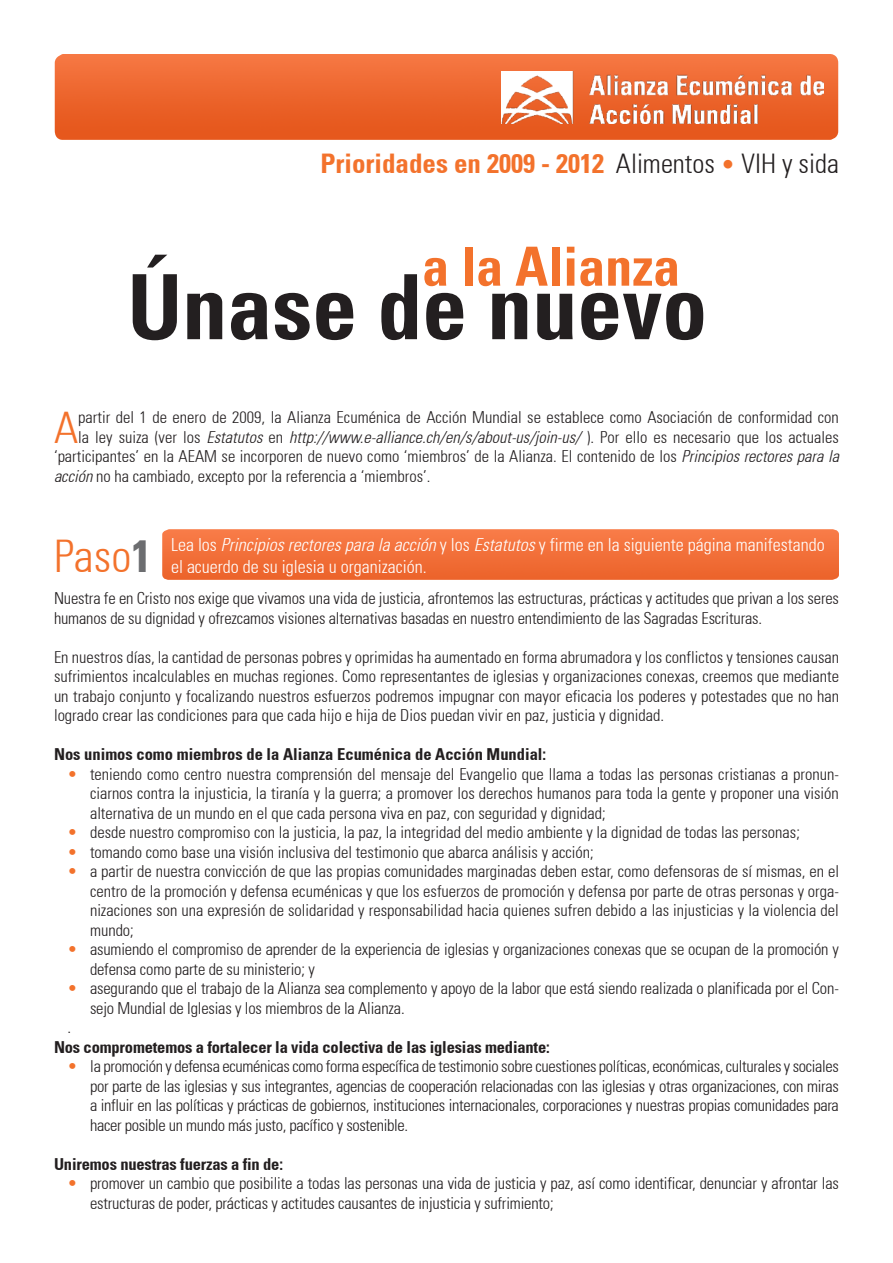
<style>
.page{position:relative;width:893px;height:1263px;background:#fff}
.page>*{position:absolute;margin:0;border:0;box-sizing:border-box;transform-origin:0 0}
.t1{font:700 condensed 90px "Univers 67";color:#231f20}
.t2{font:700 condensed 54px "Univers 67";color:#f3722c}
.t3{font:300 condensed 45px "Univers 47";color:#f3722c}
.t4{font:300 condensed 43.5px "Univers 47";color:#f3722c}
.t5{font:700 condensed 27px "Univers 67";color:#f3722c}
.t6{font:300 condensed 18px "Univers 47";color:#fff}
.t7{font:300 condensed 16.5px/19.5px "Univers 47";letter-spacing:-.01em;color:#231f20}
.t8{font:700 condensed 16.5px "Univers 67";letter-spacing:-.01em;color:#231f20}
.t9{font:italic 300 condensed 16.5px "Univers 47";color:#231f20}
.s1{font-family:"Univers 47";font-weight:300;color:#231f20}
.s2{font-family:"Univers 47";font-weight:300;font-size:24px}
.s3{font-style:normal}
.s4{font-style:italic}
.s5{font-family:"Univers 67";font-weight:700;color:#6c6d70}
.s6{color:#f3722c}
</style>
<div class="page">
<img style="left:55px;top:54px;width:783px;height:86px">
<img style="left:501px;top:72px;width:323px;height:51px">
<img style="left:162px;top:529px;width:677px;height:51px">
<p class="t5" style="left:321px;top:147px;width:520px">Prioridades en 2009 - 2012 <span class="s1">Alimentos</span> <span class="s2">•</span> <span class="s1">VIH y sida</span></p>
<p class="t2" style="left:422px;top:233px;width:260px">a la Alianza</p>
<p class="t1" style="left:127px;top:252px;width:581px">Únase de nuevo</p>
<p class="t4" style="left:54px;top:401px;width:26px">A</p>
<p class="t7" style="left:78px;top:408px;width:762px">partir del 1 de enero de 2009, la Alianza Ecuménica de Acción Mundial se establece como Asociación de conformidad con</p>
<p class="t9" style="left:78px;top:427px;width:762px"><span class="s3">la ley suiza (ver los</span> Estatutos <span class="s3">en</span> http://www.e-alliance.ch/en/s/about-us/join-us/ <span class="s3">). Por ello es necesario que los actuales</span></p>
<p class="t7" style="left:54px;top:447px;width:786px">‘participantes’ en la AEAM se incorporen de nuevo como ‘miembros’ de la Alianza. El contenido de los <span class="s4">Principios rectores para la</span></p>
<p class="t7" style="left:54px;top:466px;width:378px"><span class="s4">acción</span> no ha cambiado, excepto por la referencia a ‘miembros’.</p>
<p class="t6" style="left:171px;top:534px;width:655px">Lea los <span class="s4">Principios rectores para la acción</span> y los <span class="s4">Estatutos</span> y firme en la siguiente página manifestando</p>
<p class="t3" style="left:54px;top:529px;width:99px">Paso<span class="s5">1</span></p>
<p class="t6" style="left:171px;top:556px;width:257px">el acuerdo de su iglesia u organización.</p>
<p class="t7" style="left:54px;top:589px;width:786px">Nuestra fe en Cristo nos exige que vivamos una vida de justicia, afrontemos las estructuras, prácticas y actitudes que privan a los seres humanos de su dignidad y ofrezcamos visiones alternativas basadas en nuestro entendimiento de las Sagradas Escrituras.</p>
<p class="t7" style="left:54px;top:647px;width:787px;text-align:justify">En nuestros días, la cantidad de personas pobres y oprimidas ha aumentado en forma abrumadora y los conflictos y tensiones causan sufrimientos incalculables en muchas regiones. Como representantes de iglesias y organizaciones conexas, creemos que mediante un trabajo conjunto y focalizando nuestros esfuerzos podremos impugnar con mayor eficacia los poderes y potestades que no han logrado crear las condiciones para que cada hijo e hija de Dios puedan vivir en paz, justicia y dignidad.</p>
<p class="t8" style="left:54px;top:744px;width:494px">Nos unimos como miembros de la Alianza Ecuménica de Acción Mundial:</p>
<p class="t7" style="left:90px;top:764px;width:750px;text-align:justify;text-indent:-22px"><span class="s6">•</span> teniendo como centro nuestra comprensión del mensaje del Evangelio que llama a todas las personas cristianas a pronun&shy;ciarnos contra la injusticia, la tiranía y la guerra; a promover los derechos humanos para toda la gente y proponer una visión alternativa de un mundo en el que cada persona viva en paz, con seguridad y dignidad;</p>
<p class="t7" style="left:68px;top:823px;width:734px"><span class="s6">•</span> desde nuestro compromiso con la justicia, la paz, la integridad del medio ambiente y la dignidad de todas las personas;</p>
<p class="t7" style="left:68px;top:842px;width:528px"><span class="s6">•</span> tomando como base una visión inclusiva del testimonio que abarca análisis y acción;</p>
<p class="t7" style="left:90px;top:862px;width:750px;text-align:justify;text-indent:-22px"><span class="s6">•</span> a partir de nuestra convicción de que las propias comunidades marginadas deben estar, como defensoras de sí mismas, en el centro de la promoción y defensa ecuménicas y que los esfuerzos de promoción y defensa por parte de otras personas y orga&shy;nizaciones son una expresión de solidaridad y responsabilidad hacia quienes sufren debido a las injusticias y la violencia del mundo;</p>
<p class="t7" style="left:90px;top:940px;width:750px;text-indent:-22px"><span class="s6">•</span> asumiendo el compromiso de aprender de la experiencia de iglesias y organizaciones conexas que se ocupan de la promoción y defensa como parte de su ministerio; y</p>
<p class="t7" style="left:90px;top:979px;width:750px;text-indent:-22px"><span class="s6">•</span> asegurando que el trabajo de la Alianza sea complemento y apoyo de la labor que está siendo realizada o planificada por el Con&shy;sejo Mundial de Iglesias y los miembros de la Alianza.</p>
<p class="t7" style="left:68px;top:1018px;width:5px">.</p>
<p class="t8" style="left:54px;top:1037px;width:497px">Nos comprometemos a fortalecer la vida colectiva de las iglesias mediante:</p>
<p class="t7" style="left:90px;top:1057px;width:750px;text-align:justify;text-indent:-22px"><span class="s6">•</span> la promoción y defensa ecuménicas como forma específica de testimonio sobre cuestiones políticas, económicas, culturales y sociales por parte de las iglesias y sus integrantes, agencias de cooperación relacionadas con las iglesias y otras organizaciones, con miras a influir en las políticas y prácticas de gobiernos, instituciones internacionales, corporaciones y nuestras propias comunidades para hacer posible un mundo más justo, pacífico y sostenible.</p>
<p class="t8" style="left:54px;top:1154px;width:231px">Uniremos nuestras fuerzas a fin de:</p>
<p class="t7" style="left:90px;top:1174px;width:750px;text-indent:-22px"><span class="s6">•</span> promover un cambio que posibilite a todas las personas una vida de justicia y paz, así como identificar, denunciar y afrontar las estructuras de poder, prácticas y actitudes causantes de injusticia y sufrimiento;</p>
</div>
